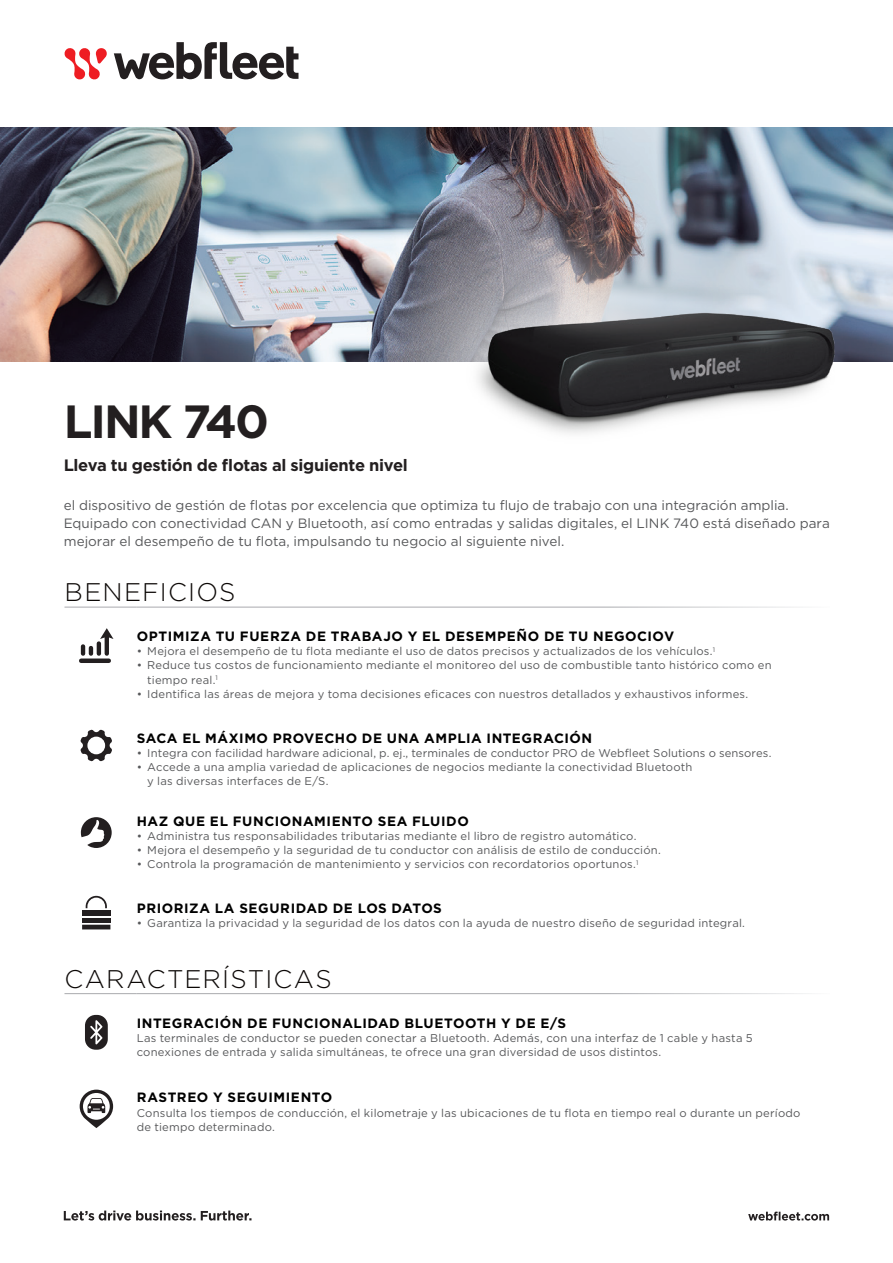
<style>
.page{position:relative;width:893px;height:1263px;background:#fff}
.page>*{position:absolute;margin:0;border:0;box-sizing:border-box;transform-origin:0 0}
.t1{font:700 46.5px "Gotham";letter-spacing:-.045em;color:#231f20}
.t2{font:300 25.5px "Gotham";letter-spacing:.05em;color:#0c0806}
.t3{font:700 16.5px "Gotham";letter-spacing:-.02em;color:#231f20}
.t4{font:13.5px/18px "Gotham";color:#57585a}
.t5{font:700 13.5px "Gotham";letter-spacing:.045em;color:#000}
.t6{font:11.25px/14.2px "Gotham";letter-spacing:.02em;color:#57585a}
</style>
<div class="page">
<svg style="left:64px;top:1210px;width:188px;height:10px"></svg>
<svg style="left:748px;top:1211px;width:81px;height:9px"></svg>
<svg style="left:114px;top:42px;width:184px;height:37px"></svg>
<svg style="left:64px;top:48px;width:43px;height:32px"></svg>
<img style="left:0;top:128px;width:893px;height:233px">
<img style="left:384px;top:162px;width:389px;height:200px">
<img style="left:438px;top:269px;width:448px;height:165px">
<svg style="left:100px;top:628px;width:14px;height:28px"></svg>
<div style="left:79px;top:658px;width:32px;height:5px;background:#231f20;border-radius:2px"></div>
<hr style="left:97px;top:641px;width:4px;height:15px;background:#231f20;border-radius:2px">
<svg style="left:81px;top:644px;width:4px;height:12px"></svg>
<hr style="left:89px;top:646px;width:4px;height:10px;background:#231f20;border-radius:2px">
<svg style="left:80px;top:730px;width:32px;height:31px"></svg>
<svg style="left:81px;top:817px;width:31px;height:31px"></svg>
<svg style="left:86px;top:896px;width:21px;height:12px"></svg>
<div style="left:82px;top:910px;width:28px;height:5px;background:#231f20"></div>
<hr style="left:82px;top:918px;width:28px;height:4px;background:#231f20">
<svg style="left:82px;top:925px;width:28px;height:4px"></svg>
<svg style="left:85px;top:1015px;width:23px;height:35px"></svg>
<svg style="left:80px;top:1089px;width:33px;height:39px"></svg>
<h1 class="t1" style="left:64px;top:391px;width:207px">LINK 740</h1>
<h3 class="t3" style="left:64px;top:454px;width:345px">Lleva tu gestión de flotas al siguiente nivel</h3>
<p class="t4" style="left:64px;top:496px;width:767px">el dispositivo de gestión de flotas por excelencia que optimiza tu flujo de trabajo con una integración amplia.<br>Equipado con conectividad CAN y Bluetooth, así como entradas y salidas digitales, el LINK 740 está diseñado para mejorar el desempeño de tu flota, impulsando tu negocio al siguiente nivel.</p>
<h2 class="t2" style="left:64px;top:576px;width:172px">BENEFICIOS</h2>
<p class="t5" style="left:137px;top:627px;width:539px">OPTIMIZA TU FUERZA DE TRABAJO Y EL DESEMPEÑO DE TU NEGOCIOV</p>
<p class="t6" style="left:137px;top:644px;width:580px">• Mejora el desempeño de tu flota mediante el uso de datos precisos y actualizados de los vehículos.<sup>1</sup></p>
<p class="t6" style="left:147px;top:658px;width:626px;text-indent:-10px">• Reduce tus costos de funcionamiento mediante el monitoreo del uso de combustible tanto histórico como en tiempo real.<sup>1</sup></p>
<p class="t6" style="left:137px;top:687px;width:613px">• Identifica las áreas de mejora y toma decisiones eficaces con nuestros detallados y exhaustivos informes.</p>
<p class="t5" style="left:137px;top:729px;width:457px">SACA EL MÁXIMO PROVECHO DE UNA AMPLIA INTEGRACIÓN</p>
<p class="t6" style="left:137px;top:745px;width:636px">• Integra con facilidad hardware adicional, p. ej., terminales de conductor PRO de Webfleet Solutions o sensores.</p>
<p class="t6" style="left:147px;top:760px;width:547px;text-indent:-10px">• Accede a una amplia variedad de aplicaciones de negocios mediante la conectividad Bluetooth y las diversas interfaces de E/S.</p>
<p class="t5" style="left:137px;top:812px;width:334px">HAZ QUE EL FUNCIONAMIENTO SEA FLUIDO</p>
<p class="t6" style="left:137px;top:828px;width:501px">• Administra tus responsabilidades tributarias mediante el libro de registro automático.</p>
<p class="t6" style="left:137px;top:843px;width:526px">• Mejora el desempeño y la seguridad de tu conductor con análisis de estilo de conducción.</p>
<p class="t6" style="left:137px;top:857px;width:503px">• Controla la programación de mantenimiento y servicios con recordatorios oportunos.<sup>1</sup></p>
<p class="t5" style="left:137px;top:899px;width:307px">PRIORIZA LA SEGURIDAD DE LOS DATOS</p>
<p class="t6" style="left:137px;top:916px;width:610px">• Garantiza la privacidad y la seguridad de los datos con la ayuda de nuestro diseño de seguridad integral.</p>
<h2 class="t2" style="left:64px;top:962px;width:269px">CARACTERÍSTICAS</h2>
<p class="t5" style="left:137px;top:1014px;width:431px">INTEGRACIÓN DE FUNCIONALIDAD BLUETOOTH Y DE E/S</p>
<p class="t6" style="left:137px;top:1030px;width:617px">Las terminales de conductor se pueden conectar a Bluetooth. Además, con una interfaz de 1 cable y hasta 5 conexiones de entrada y salida simultáneas, te ofrece una gran diversidad de usos distintos.</p>
<p class="t5" style="left:137px;top:1088px;width:197px">RASTREO Y SEGUIMIENTO</p>
<p class="t6" style="left:137px;top:1105px;width:665px">Consulta los tiempos de conducción, el kilometraje y las ubicaciones de tu flota en tiempo real o durante un período de tiempo determinado.</p>
</div>
